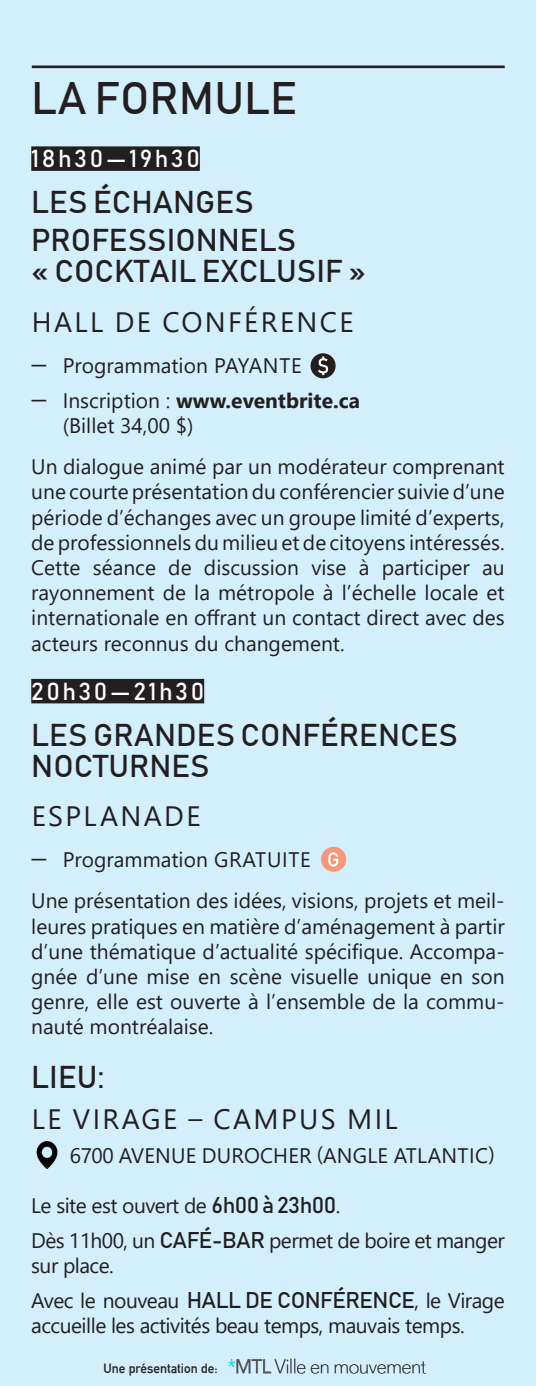
<style>
.page{position:relative;width:536px;height:1386px;background:#d4effc}
.page>*{position:absolute;margin:0;border:0;box-sizing:border-box;transform-origin:0 0}
.t1{font:45.5px "Bahnschrift";color:#231f20}
.t2{font:31.5px/37.8px "Bahnschrift";color:#231f20}
.t3{font:28px "Segoe UI";letter-spacing:.085em;color:#231f20}
.t4{font:24.5px "Bahnschrift";letter-spacing:.1em;color:#fff}
.t5{font:21px/25.2px "Segoe UI";color:#231f20}
.t6{font:21px/35.2px "Segoe UI";letter-spacing:-.025em;color:#231f20}
.t7{font:14px "Roadgeek 2005 Mittelschrift";color:#231f20}
.s1{font-weight:700}
.s2{font-family:"Bahnschrift";font-size:22.75px}
</style>
<div class="page">
<div style="left:31px;top:146px;width:169px;height:25px;background:#231f20"></div>
<div style="left:31px;top:679px;width:173px;height:24px;background:#231f20"></div>
<div style="left:310px;top:353px;width:25px;height:25px;background:#231f20;border-radius:50%"></div>
<svg style="left:318px;top:357px;width:10px;height:18px"></svg>
<img style="left:36px;top:1141px;width:22px;height:27px">
<hr style="left:32px;top:66px;width:472px;height:2px;background:#231f20">
<div style="left:321px;top:847px;width:25px;height:25px;background:#f79679;border-radius:50%"></div>
<svg style="left:328px;top:852px;width:10px;height:15px"></svg>
<img style="left:227px;top:1358px;width:200px;height:16px">
<h1 class="t1" style="left:31px;top:70px;width:267px">LA FORMULE</h1>
<p class="t4" style="left:31px;top:143px;width:170px">18h30—19h30</p>
<h2 class="t2" style="left:31px;top:182px;width:266px">LES ÉCHANGES<br>PROFESSIONNELS</h2>
<h2 class="t2" style="left:31px;top:251px;width:336px">« COCKTAIL EXCLUSIF »</h2>
<h3 class="t3" style="left:32px;top:295px;width:323px">HALL DE CONFÉRENCE</h3>
<p class="t5" style="left:31px;top:346px;width:330px;line-height:35.4px">ꟷ Programmation PAYANTE<br>ꟷ Inscription : <span class="s1">www.eventbrite.ca</span></p>
<p class="t5" style="left:31px;top:403px;width:475px;line-height:40.9px;text-indent:32px">(Billet 34,00 $)<br>Un dialogue animé par un modérateur comprenant</p>
<p class="t5" style="left:31px;top:477px;width:475px;text-align:justify">une courte présentation du conférencier suivie d’une période d’échanges avec un groupe limité d’experts, de professionnels du milieu et de citoyens intéressés.<br>Cette séance de discussion vise à participer au rayonnement de la métropole à l’échelle locale et internationale en offrant un contact direct avec des acteurs reconnus du changement.</p>
<p class="t4" style="left:31px;top:676px;width:174px">20h30—21h30</p>
<h2 class="t2" style="left:31px;top:718px;width:428px;line-height:31.5px">LES GRANDES CONFÉRENCES<br>NOCTURNES</h2>
<h3 class="t3" style="left:32px;top:790px;width:170px">ESPLANADE</h3>
<p class="t5" style="left:31px;top:838px;width:475px;line-height:40.9px">ꟷ Programmation GRATUITE<br>Une présentation des idées, visions, projets et meil-</p>
<p class="t5" style="left:31px;top:912px;width:475px;text-align:justify">leures pratiques en matière d’aménagement à partir d’une thématique d’actualité spécifique. Accompa&shy;gnée d’une mise en scène visuelle unique en son genre, elle est ouverte à l’ensemble de la commu&shy;nauté montréalaise.</p>
<h2 class="t2" style="left:31px;top:1057px;width:75px">LIEU:</h2>
<h3 class="t3" style="left:32px;top:1093px;width:367px">LE VIRAGE – CAMPUS MIL</h3>
<p class="t5" style="left:70px;top:1141px;width:426px">6700 AVENUE DUROCHER (ANGLE ATLANTIC)</p>
<p class="t6" style="left:31px;top:1186px;width:475px">Le site est ouvert de <span class="s2">6h00 à 23h00</span>.<br>Dès 11h00, un <span class="s2">CAFÉ-BAR</span> permet de boire et manger</p>
<p class="t6" style="left:31px;top:1246px;width:475px">sur place.<br>Avec le nouveau <span class="s2">HALL DE CONFÉRENCE</span>, le Virage</p>
<p class="t6" style="left:31px;top:1306px;width:434px">accueille les activités beau temps, mauvais temps.</p>
<p class="t7" style="left:103px;top:1360px;width:115px">Une présentation de:</p>
</div>
